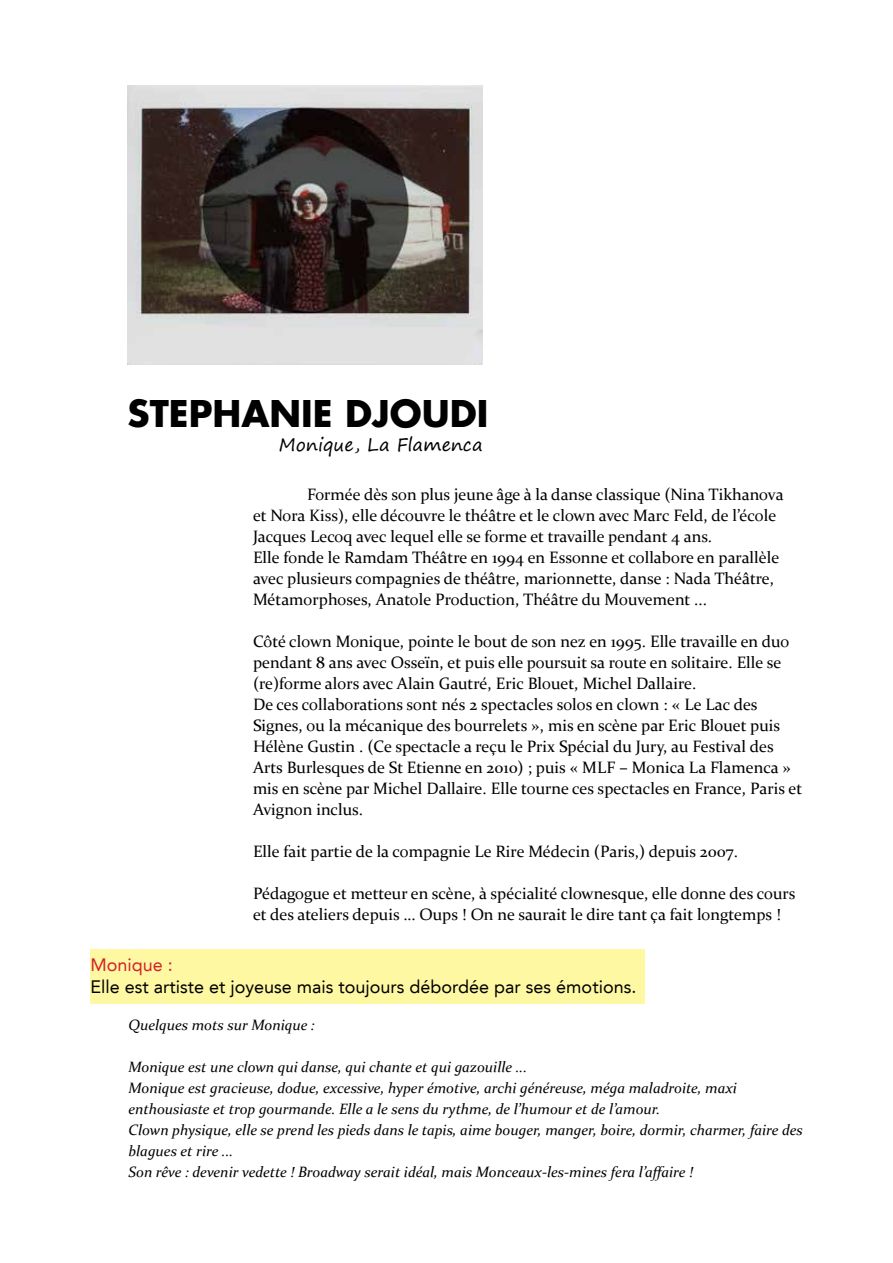
<style>
.page{position:relative;width:893px;height:1263px;background:#fff}
.page>*{position:absolute;margin:0;border:0;box-sizing:border-box;transform-origin:0 0}
.t1{font:700 36px "Futura LT";color:#000}
.t2{font:18px "Avenir LT";color:#000}
.t3{font:18px "Segoe Print";color:#000}
.t4{font:18px "Avenir LT";color:#d22229}
.t5{font:16.5px/21px "Constantia";color:#000}
.t6{font:italic 15px/21px "Constantia";color:#000}
</style>
<div class="page">
<img style="left:128px;top:85px;width:355px;height:280px">
<div style="left:90px;top:949px;width:555px;height:54px;background:#fff8a3"></div>
<h1 class="t1" style="left:128px;top:390px;width:362px">STEPHANIE DJOUDI</h1>
<p class="t3" style="left:279px;top:429px;width:205px">Monique, La Flamenca</p>
<p class="t5" style="left:253px;top:483px;width:532px;text-indent:54px">Formée dès son plus jeune âge à la danse classique (Nina Tikhanova et Nora Kiss), elle découvre le théâtre et le clown avec Marc Feld, de l’école Jacques Lecoq avec lequel elle se forme et travaille pendant 4 ans.<br>Elle fonde le Ramdam Théâtre en 1994 en Essonne et collabore en parallèle avec plusieurs compagnies de théâtre, marionnette, danse : Nada Théâtre, Métamorphoses, Anatole Production, Théâtre du Mouvement ...</p>
<p class="t5" style="left:253px;top:630px;width:551px">Côté clown Monique, pointe le bout de son nez en 1995. Elle travaille en duo pendant 8 ans avec Osseïn, et puis elle poursuit sa route en solitaire. Elle se (re)forme alors avec Alain Gautré, Eric Blouet, Michel Dallaire.<br>De ces collaborations sont nés 2 spectacles solos en clown : « Le Lac des Signes, ou la mécanique des bourrelets », mis en scène par Eric Blouet puis Hélène Gustin . (Ce spectacle a reçu le Prix Spécial du Jury, au Festival des Arts Burlesques de St Etienne en 2010) ; puis « MLF – Monica La Flamenca » mis en scène par Michel Dallaire. Elle tourne ces spectacles en France, Paris et Avignon inclus.</p>
<p class="t5" style="left:253px;top:840px;width:486px">Elle fait partie de la compagnie Le Rire Médecin (Paris,) depuis 2007.</p>
<p class="t5" style="left:253px;top:882px;width:544px">Pédagogue et metteur en scène, à spécialité clownesque, elle donne des cours et des ateliers depuis … Oups ! On ne saurait le dire tant ça fait longtemps !</p>
<p class="t4" style="left:90px;top:955px;width:84px">Monique :</p>
<p class="t2" style="left:90px;top:976px;width:547px">Elle est artiste et joyeuse mais toujours débordée par ses émotions.</p>
<p class="t6" style="left:129px;top:1013px;width:188px">Quelques mots sur Monique :</p>
<p class="t6" style="left:129px;top:1055px;width:676px">Monique est une clown qui danse, qui chante et qui gazouille ...<br>Monique est gracieuse, dodue, excessive, hyper émotive, archi généreuse, méga maladroite, maxi enthousiaste et trop gourmande. Elle a le sens du rythme, de l’humour et de l’amour.<br>Clown physique, elle se prend les pieds dans le tapis, aime bouger, manger, boire, dormir, charmer, faire des blagues et rire ...<br>Son rêve : devenir vedette ! Broadway serait idéal, mais Monceaux-les-mines fera l’affaire !</p>
</div>
